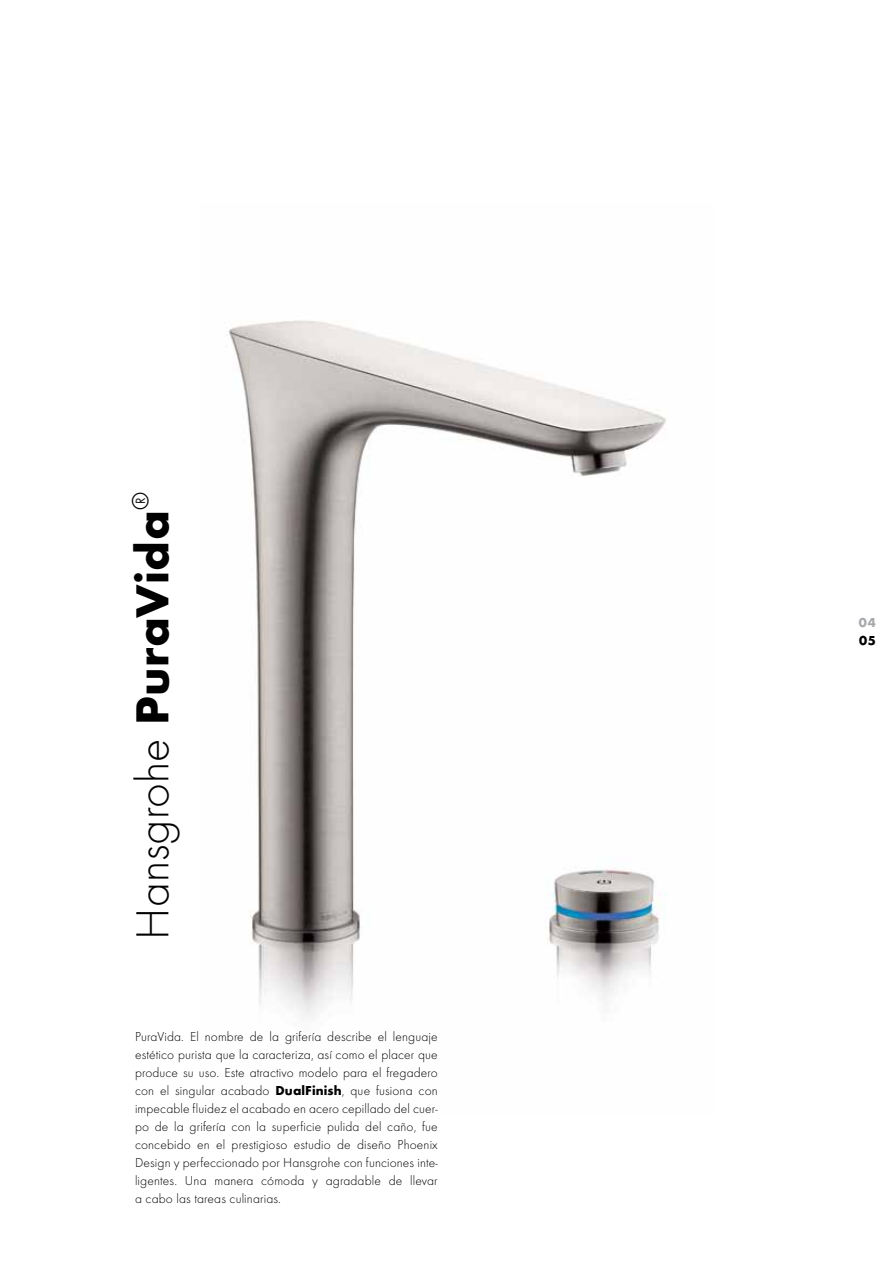
<style>
.page{position:relative;width:893px;height:1263px;background:#fff}
.page>*{position:absolute;margin:0;border:0;box-sizing:border-box;transform-origin:0 0}
.t1{font:300 48px "Futura TOT";letter-spacing:.005em;color:#000}
.t2{font:300 13.5px/18px "Futura TOT";letter-spacing:.01em;color:#000;text-align:justify}
.t3{font:700 13.5px "Futura TOT";color:#a7a9ac}
.t4{font:700 13.5px "Futura TOT";color:#000}
.s1{font-weight:700}
</style>
<div class="page">
<img style="left:226px;top:320px;width:440px;height:698px">
<h1 class="t1" style="left:125px;top:940px;width:449px;rotate:-90deg">Hansgrohe <span class="s1">PuraVida</span><sup>®</sup></h1>
<p class="t2" style="left:135px;top:1028px;width:304px">PuraVida. El nombre de la grifería describe el lenguaje estético purista que la caracteriza, así como el placer que produce su uso. Este atractivo modelo para el fregadero con el singular acabado <span class="s1">DualFinish</span>, que fusiona con impecable fluidez el acabado en acero cepillado del cuer&shy;po de la grifería con la superficie pulida del caño, fue concebido en el prestigioso estudio de diseño Phoenix Design y perfeccionado por Hansgrohe con funciones inte&shy;ligentes. U na manera cómoda y agradable de llevar a cabo las tareas culinarias.</p>
<p class="t3" style="left:859px;top:614px;width:19px">04</p>
<p class="t4" style="left:859px;top:632px;width:18px">05</p>
</div>
